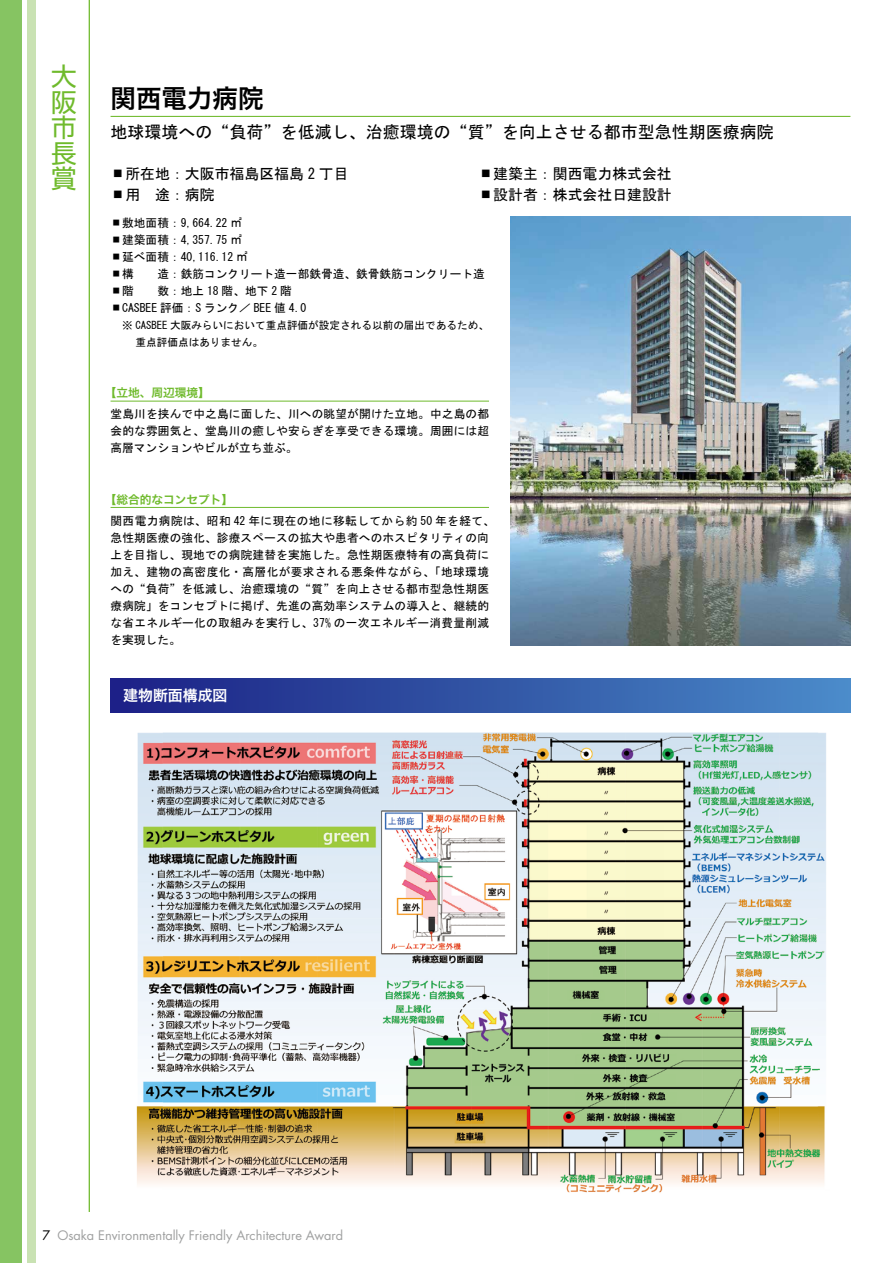
<style>
.page{position:relative;width:893px;height:1263px;background:#fff}
.page>*{position:absolute;margin:0;border:0;box-sizing:border-box;transform-origin:0 0}
.t1{font:25.5px "Hira Kaku Pro W6";color:#000}
.t2{font:25.5px/25.5px "Shin Go Pro";color:#6fba2c;text-align:justify}
.t3{font:16.95px "MS Gothic";color:#000}
.t4{font:14.85px "MS Gothic";color:#000}
.t5{font:14.85px "Hira Kaku Pro W6";color:#fff}
.t6{font:12.75px "Futura Std";color:#9fa0a0}
.t7{font:11.7px/17px "MS Gothic";letter-spacing:.015em;color:#000;text-align:justify}
.t8{font:11.7px "Hira Kaku Pro W6";color:#6fba2c}
.t9{font:10.65px/17px "MS Gothic";color:#000}
.s1{font-family:"Shin Go Pro";font-weight:300}
.s2{color:#000}
</style>
<div class="page">
<hr style="left:89px;top:0;width:1px;height:1212px;background:#6fba2c">
<div style="left:0;top:0;width:21px;height:1263px;background:#86c462"></div>
<div style="left:28px;top:0;width:8px;height:1263px;background:#c9e2b3"></div>
<div style="left:111px;top:678px;width:739px;height:34px;background:linear-gradient(to right,#1b1f84,#4a8bc8)"></div>
<img style="left:136px;top:732px;width:690px;height:461px">
<hr style="left:111px;top:116px;width:739px;height:1px;background:#6fba2c">
<hr style="left:111px;top:401px;width:378px;height:1px;background:#6fba2c">
<hr style="left:111px;top:507px;width:378px;height:1px;background:#6fba2c">
<img style="left:510px;top:217px;width:340px;height:428px">
<h1 class="t2" style="left:51px;top:61px;width:27px">大阪市長賞</h1>
<h1 class="t1" style="left:111px;top:75px;width:155px">関西電力病院</h1>
<h2 class="t3" style="left:111px;top:123px;width:665px">地球環境への“負荷”を低減し、治癒環境の“質”を向上させる都市型急性期医療病院</h2>
<p class="t4" style="left:111px;top:166px;width:240px"><span class="s1">▪</span>所在地：大阪市福島区福島 2 丁目</p>
<p class="t4" style="left:478px;top:166px;width:195px"><span class="s1">▪</span>建築主：関西電力株式会社</p>
<p class="t4" style="left:111px;top:187px;width:106px"><span class="s1">▪</span>用　途：病院</p>
<p class="t4" style="left:478px;top:187px;width:195px"><span class="s1">▪</span>設計者：株式会社日建設計</p>
<p class="t7" style="left:111px;top:214px;width:133px"><span class="s1">▪</span>敷地面積：9,664.22 ㎡</p>
<p class="t7" style="left:111px;top:231px;width:133px"><span class="s1">▪</span>建築面積：4,357.75 ㎡</p>
<p class="t7" style="left:111px;top:248px;width:139px"><span class="s1">▪</span>延べ面積：40,116.12 ㎡</p>
<p class="t7" style="left:111px;top:265px;width:376px"><span class="s1">▪</span>構　　造：鉄筋コンクリート造一部鉄骨造、鉄骨鉄筋コンクリート造</p>
<p class="t7" style="left:111px;top:282px;width:183px"><span class="s1">▪</span>階　　数：地上 18 階、地下 2 階</p>
<p class="t7" style="left:111px;top:299px;width:197px"><span class="s1">▪</span>CASBEE 評価：S ランク／ BEE 値 4.0</p>
<p class="t9" style="left:136px;top:316px;width:355px;text-indent:-13px">※ CASBEE 大阪みらいにおいて重点評価が設定される以前の届出であるため、重点評価点はありません。</p>
<p class="t8" style="left:105px;top:382px;width:107px">【立地、周辺環境】</p>
<p class="t7" style="left:111px;top:406px;width:380px">堂島川を挟んで中之島に面した、川への眺望が開けた立地。中之島の都会的な雰囲気と、堂島川の癒しや安らぎを享受できる環境。周囲には超高層マンションやビルが立ち並ぶ。</p>
<p class="t8" style="left:105px;top:489px;width:130px">【総合的なコンセプト】</p>
<p class="t7" style="left:111px;top:512px;width:386px;text-align:left">関西電力病院は、昭和 42 年に現在の地に移転してから約 50 年を経て、急性期医療の強化、診療スペースの拡大や患者へのホスピタリティの向上を目指し、現地での病院建替を実施した。急性期医療特有の高負荷に加え、建物の高密度化・高層化が要求される悪条件ながら、「地球環境への“負荷”を低減し、治癒環境の“質”を向上させる都市型急性期医療病院」をコンセプトに掲げ、先進の高効率システムの導入と、継続的な省エネルギー化の取組みを実行し、37% の一次エネルギー消費量削減を実現した。</p>
<p class="t5" style="left:123px;top:682px;width:106px">建物断面構成図</p>
<p class="t6" style="left:43px;top:1227px;width:302px"><span class="s2">7</span> Osaka Environmentally Friendly Architecture Award</p>
</div>
